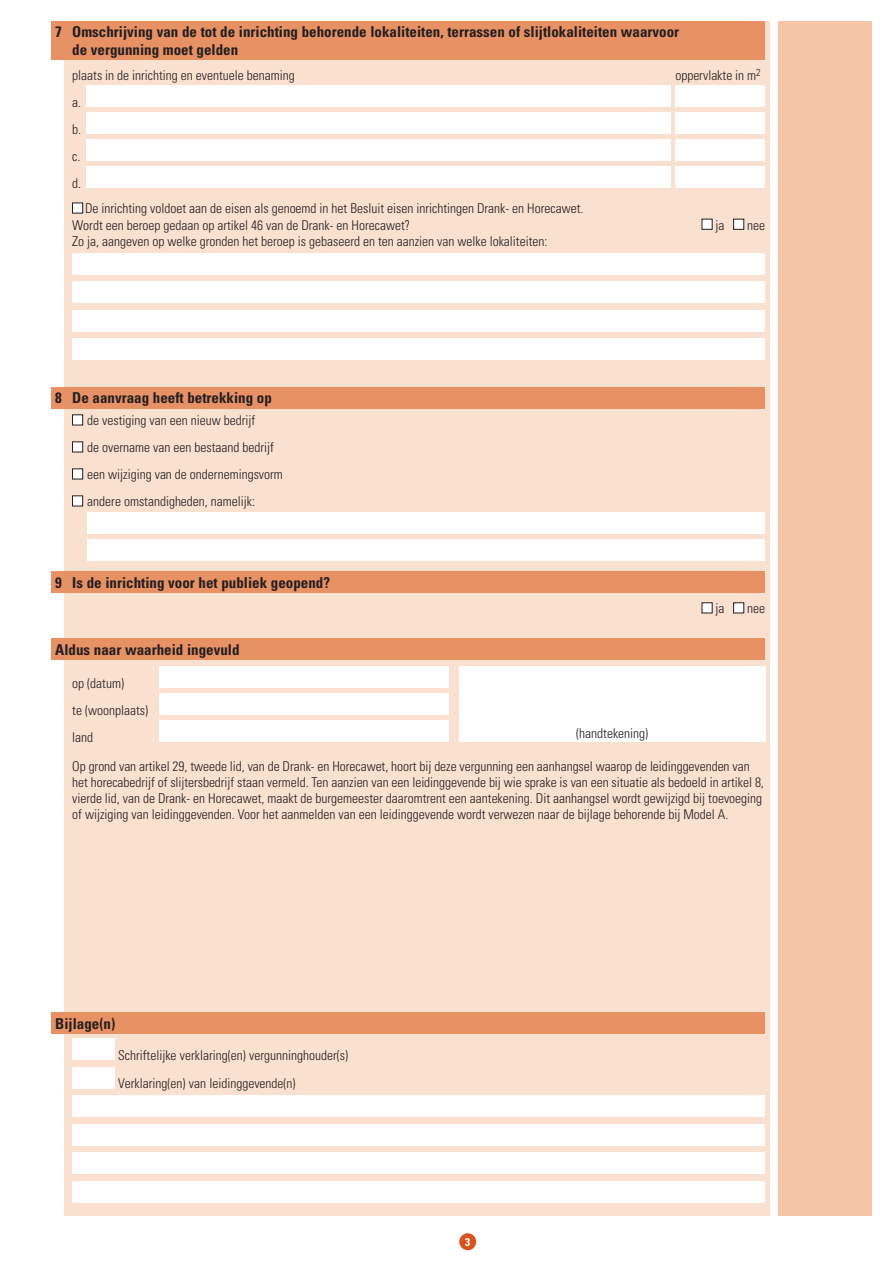
<style>
.page{position:relative;width:893px;height:1263px;background:#fff}
.page>*{position:absolute;margin:0;border:0;box-sizing:border-box;transform-origin:0 0}
.kop{font:700 condensed 15px "Univers";color:#231f20}
.Normaal{font:300 condensed 13.5px/16.2px "Univers";color:#231f20}
.Normaal-2{font:700 condensed 11.25px "Univers";color:#fff}
</style>
<div class="page">
<div style="left:459px;top:1233px;width:17px;height:17px;background:#d9531c;border-radius:50%"></div>
<div style="left:64px;top:21px;width:706px;height:1195px;background:#fae0cf"></div>
<div style="left:778px;top:21px;width:94px;height:1195px;background:#f5c5a7"></div>
<div style="left:86px;top:86px;width:584px;height:21px;background:#fff"></div>
<div style="left:676px;top:86px;width:89px;height:21px;background:#fff"></div>
<div style="left:86px;top:113px;width:584px;height:21px;background:#fff"></div>
<div style="left:676px;top:113px;width:89px;height:21px;background:#fff"></div>
<div style="left:86px;top:140px;width:584px;height:21px;background:#fff"></div>
<div style="left:676px;top:140px;width:89px;height:21px;background:#fff"></div>
<div style="left:86px;top:167px;width:584px;height:21px;background:#fff"></div>
<div style="left:676px;top:167px;width:89px;height:21px;background:#fff"></div>
<div style="left:51px;top:21px;width:714px;height:39px;background:#e89165"></div>
<div style="left:51px;top:387px;width:714px;height:21px;background:#e89165"></div>
<div style="left:51px;top:572px;width:714px;height:21px;background:#e89165"></div>
<div style="left:72px;top:203px;width:11px;height:10px;background:#fff;border:1px solid #231f20"></div>
<div style="left:702px;top:219px;width:10px;height:11px;background:#fff;border:1px solid #231f20"></div>
<div style="left:733px;top:219px;width:11px;height:11px;background:#fff;border:1px solid #231f20"></div>
<div style="left:72px;top:253px;width:693px;height:21px;background:#fff"></div>
<div style="left:72px;top:281px;width:693px;height:22px;background:#fff"></div>
<div style="left:72px;top:310px;width:693px;height:21px;background:#fff"></div>
<div style="left:72px;top:338px;width:693px;height:22px;background:#fff"></div>
<div style="left:72px;top:415px;width:11px;height:10px;background:#fff;border:1px solid #231f20"></div>
<div style="left:72px;top:442px;width:11px;height:10px;background:#fff;border:1px solid #231f20"></div>
<div style="left:72px;top:469px;width:11px;height:10px;background:#fff;border:1px solid #231f20"></div>
<div style="left:72px;top:496px;width:11px;height:10px;background:#fff;border:1px solid #231f20"></div>
<div style="left:87px;top:512px;width:678px;height:21px;background:#fff"></div>
<div style="left:87px;top:539px;width:678px;height:21px;background:#fff"></div>
<div style="left:702px;top:602px;width:10px;height:11px;background:#fff"></div>
<div style="left:733px;top:602px;width:11px;height:11px;background:#fff;border:1px solid #231f20"></div>
<div style="left:51px;top:1013px;width:714px;height:21px;background:#e89165"></div>
<div style="left:72px;top:1039px;width:43px;height:21px;background:#fff"></div>
<div style="left:72px;top:1067px;width:43px;height:21px;background:#fff"></div>
<div style="left:72px;top:1096px;width:693px;height:21px;background:#fff"></div>
<div style="left:72px;top:1124px;width:693px;height:21px;background:#fff"></div>
<div style="left:72px;top:1153px;width:693px;height:21px;background:#fff"></div>
<div style="left:72px;top:1181px;width:693px;height:21px;background:#fff"></div>
<div style="left:51px;top:638px;width:714px;height:21px;background:#e89165"></div>
<div style="left:159px;top:666px;width:289px;height:22px;background:#fff"></div>
<div style="left:159px;top:693px;width:289px;height:22px;background:#fff"></div>
<div style="left:159px;top:720px;width:289px;height:22px;background:#fff"></div>
<div style="left:459px;top:666px;width:306px;height:76px;background:#fff"></div>
<p class="kop" style="left:55px;top:23px;width:625px">7 Omschrijving van de tot de inrichting behorende lokaliteiten, terrassen of slijtlokaliteiten waarvoor</p>
<p class="kop" style="left:72px;top:41px;width:167px">de vergunning moet gelden</p>
<p class="Normaal" style="left:72px;top:67px;width:224px">plaats in de inrichting en eventuele benaming</p>
<p class="Normaal" style="left:675px;top:67px;width:87px">oppervlakte in m<sup>2</sup></p>
<p class="Normaal" style="left:72px;top:94px;width:10px">a.</p>
<p class="Normaal" style="left:72px;top:121px;width:10px">b.</p>
<p class="Normaal" style="left:72px;top:148px;width:10px">c.</p>
<p class="Normaal" style="left:72px;top:175px;width:10px">d.</p>
<p class="Normaal" style="left:85px;top:200px;width:500px">De inrichting voldoet aan de eisen als genoemd in het Besluit eisen inrichtingen Drank- en Horecawet.</p>
<p class="Normaal" style="left:72px;top:216px;width:339px">Wordt een beroep gedaan op artikel 46 van de Drank- en Horecawet?</p>
<p class="Normaal" style="left:715px;top:216px;width:10px">ja</p>
<p class="Normaal" style="left:747px;top:216px;width:19px">nee</p>
<p class="Normaal" style="left:72px;top:233px;width:477px">Zo ja, aangeven op welke gronden het beroep is gebaseerd en ten aanzien van welke lokaliteiten:</p>
<p class="kop" style="left:55px;top:389px;width:218px">8 De aanvraag heeft betrekking op</p>
<p class="Normaal" style="left:87px;top:412px;width:169px">de vestiging van een nieuw bedrijf</p>
<p class="Normaal" style="left:87px;top:439px;width:188px">de overname van een bestaand bedrijf</p>
<p class="Normaal" style="left:87px;top:466px;width:197px">een wijziging van de ondernemingsvorm</p>
<p class="Normaal" style="left:87px;top:493px;width:169px">andere omstandigheden, namelijk:</p>
<p class="kop" style="left:55px;top:573px;width:276px">9 Is de inrichting voor het publiek geopend?</p>
<p class="kop" style="left:55px;top:640px;width:186px">Aldus naar waarheid ingevuld</p>
<p class="Normaal" style="left:72px;top:675px;width:53px">op (datum)</p>
<p class="Normaal" style="left:72px;top:702px;width:77px">te (woonplaats)</p>
<p class="Normaal" style="left:72px;top:729px;width:22px">land</p>
<p class="Normaal" style="left:576px;top:725px;width:73px">(handtekening)</p>
<p class="Normaal" style="left:715px;top:600px;width:10px">ja</p>
<p class="Normaal" style="left:747px;top:600px;width:19px">nee</p>
<p class="Normaal" style="left:72px;top:758px;width:693px">Op grond van artikel 29, tweede lid, van de Drank- en Horecawet, hoort bij deze vergunning een aanhangsel waarop de leidinggevenden van het horecabedrijf of slijtersbedrijf staan vermeld. Ten aanzien van een leidinggevende bij wie sprake is van een situatie als bedoeld in artikel 8, vierde lid, van de Drank- en Horecawet, maakt de burgemeester daaromtrent een aantekening. Dit aanhangsel wordt gewijzigd bij toevoeging of wijziging van leidinggevenden. Voor het aanmelden van een leidinggevende wordt verwezen naar de bijlage behorende bij Model A.</p>
<p class="kop" style="left:55px;top:1014px;width:62px">Bijlage(n)</p>
<p class="Normaal" style="left:118px;top:1047px;width:231px">Schriftelijke verklaring(en) vergunninghouder(s)</p>
<p class="Normaal" style="left:118px;top:1075px;width:179px">Verklaring(en) van leidinggevende(n)</p>
<p class="Normaal-2" style="left:465px;top:1235px;width:6px">3</p>
</div>
